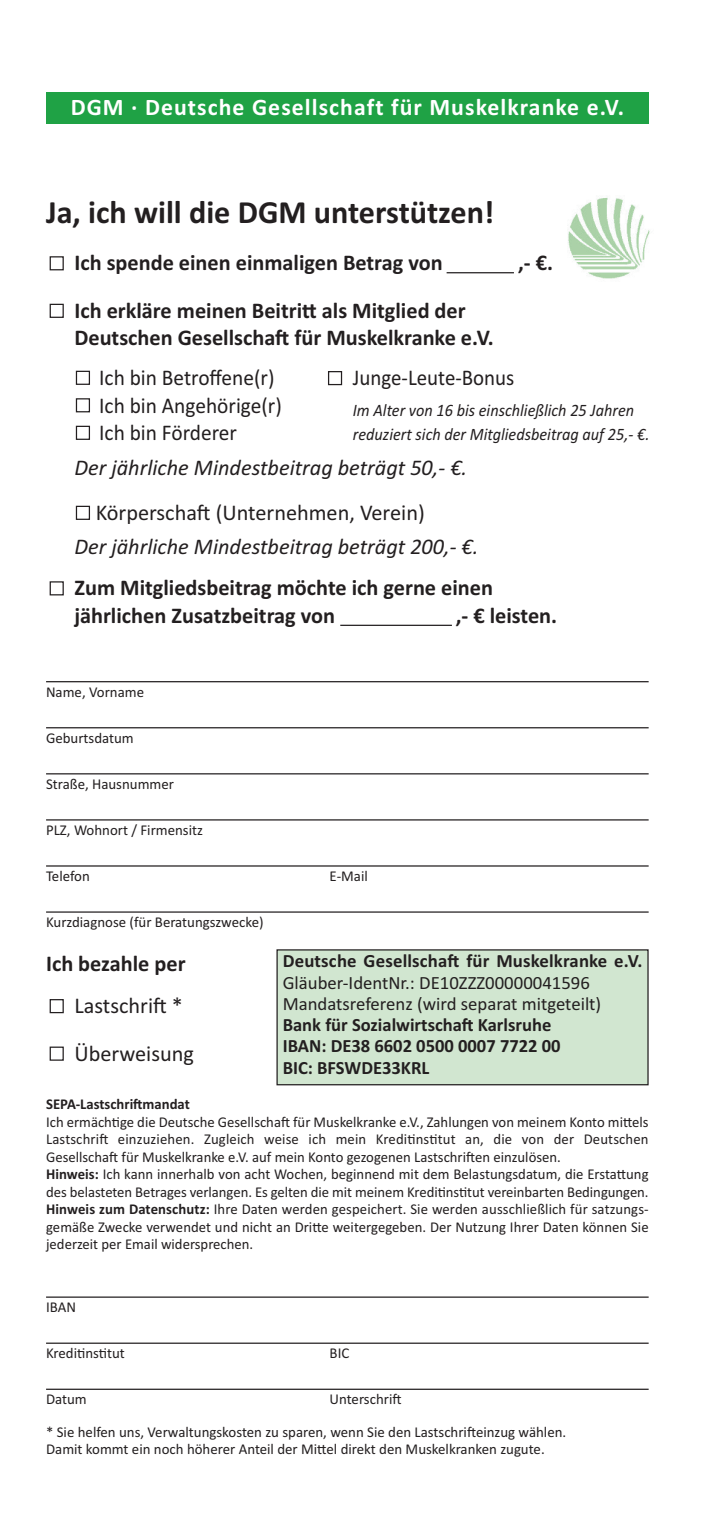
<style>
.page{position:relative;width:716px;height:1531px;background:#fff}
.page>*{position:absolute;margin:0;border:0;box-sizing:border-box;transform-origin:0 0}
.t1{font:700 32.5px "Calibri";color:#231f20}
.t2{font:700 23.75px "Calibri";letter-spacing:.045em;color:#fff}
.t3{font:700 22.5px/27.5px "Calibri";color:#231f20}
.t4{font:italic 22.5px "Calibri";color:#231f20}
.t5{font:22.5px/47.5px "Calibri";color:#231f20}
.t6{font:22.5px/27.5px "Calibri";color:#231f20;scale:.95 1}
.t7{font:22.5px "Calibri";color:#231f20;scale:.93 1}
.t8{font:700 18.75px/21.2px "Calibri";color:#231f20}
.t9{font:18.75px/21.2px "Calibri";color:#231f20}
.t10{font:italic 17.5px/23.8px "Calibri";color:#231f20;scale:.93 1}
.t11{font:15px/17.5px "Calibri";color:#231f20}
.t12{font:700 15px "Calibri";color:#231f20}
.s1{font-weight:700}
</style>
<div class="page">
<img style="left:568px;top:197px;width:82px;height:82px">
<hr style="left:446px;top:272px;width:68px;height:1px;background:#231f20">
<hr style="left:340px;top:625px;width:112px;height:1px;background:#231f20">
<hr style="left:46px;top:681px;width:602px;height:1px;background:#231f20">
<hr style="left:46px;top:727px;width:602px;height:1px;background:#231f20">
<hr style="left:46px;top:773px;width:602px;height:1px;background:#231f20">
<hr style="left:46px;top:819px;width:602px;height:1px;background:#231f20">
<hr style="left:46px;top:865px;width:602px;height:1px;background:#231f20">
<hr style="left:46px;top:911px;width:602px;height:2px;background:#231f20">
<hr style="left:46px;top:1296px;width:602px;height:2px;background:#231f20">
<hr style="left:46px;top:1342px;width:602px;height:2px;background:#231f20">
<hr style="left:46px;top:1388px;width:602px;height:2px;background:#231f20">
<div style="left:76px;top:371px;width:14px;height:14px;border:1px solid #231f20"></div>
<div style="left:76px;top:398px;width:14px;height:14px;border:1px solid #231f20"></div>
<div style="left:76px;top:426px;width:14px;height:14px;border:1px solid #231f20"></div>
<div style="left:76px;top:506px;width:14px;height:14px;border:1px solid #231f20"></div>
<div style="left:277px;top:950px;width:371px;height:135px;background:#d1e6d0"></div>
<div style="left:276px;top:949px;width:372px;height:136px;border:1px solid #231f20"></div>
<div style="left:50px;top:256px;width:14px;height:14px;border:1px solid #231f20"></div>
<div style="left:50px;top:304px;width:14px;height:14px;border:1px solid #231f20"></div>
<div style="left:50px;top:581px;width:14px;height:14px;border:1px solid #231f20"></div>
<div style="left:50px;top:999px;width:14px;height:14px;border:1px solid #231f20"></div>
<div style="left:50px;top:1046px;width:14px;height:15px;border:1px solid #231f20"></div>
<div style="left:328px;top:371px;width:14px;height:14px;border:1px solid #231f20"></div>
<div style="left:46px;top:92px;width:602px;height:32px;background:#1fa245"></div>
<h2 class="t2" style="left:71px;top:93px;width:555px">DGM · Deutsche Gesellschaft für Muskelkranke e.V.</h2>
<h1 class="t1" style="left:46px;top:193px;width:450px">Ja, ich will die DGM unterstützen!</h1>
<h3 class="t3" style="left:74px;top:249px;width:370px">Ich spende einen einmaligen Betrag von</h3>
<h3 class="t3" style="left:518px;top:249px;width:36px">,- €.</h3>
<h3 class="t3" style="left:74px;top:296px;width:421px">Ich erkläre meinen Beitritt als Mitglied der<br>Deutschen Gesellschaft für Muskelkranke e.V.</h3>
<h3 class="t6" style="left:99px;top:364px;width:194px">Ich bin Betroffene(r)<br>Ich bin Angehörige(r)<br>Ich bin Förderer</h3>
<h3 class="t4" style="left:74px;top:454px;width:394px">Der jährliche Mindestbeitrag beträgt 50,- €.</h3>
<h3 class="t5" style="left:96px;top:488px;width:330px">Körperschaft (Unternehmen, Verein)</h3>
<h3 class="t4" style="left:74px;top:533px;width:405px">Der jährliche Mindestbeitrag beträgt 200,- €.</h3>
<h3 class="t3" style="left:74px;top:574px;width:420px">Zum Mitgliedsbeitrag möchte ich gerne einen jährlichen Zusatzbeitrag von</h3>
<h3 class="t7" style="left:353px;top:364px;width:175px">Junge-Leute-Bonus</h3>
<p class="t10" style="left:353px;top:398px;width:320px">Im Alter von 16 bis einschließlich 25 Jahren reduziert sich der Mitgliedsbeitrag auf 25,- €.</p>
<h3 class="t3" style="left:456px;top:601px;width:103px">,- € leisten.</h3>
<p class="t11" style="left:46px;top:682px;width:99px">Name, Vorname</p>
<p class="t11" style="left:46px;top:729px;width:89px">Geburtsdatum</p>
<p class="t11" style="left:46px;top:775px;width:129px">Straße, Hausnummer</p>
<p class="t11" style="left:46px;top:821px;width:158px">PLZ, Wohnort / Firmensitz</p>
<p class="t11" style="left:46px;top:867px;width:45px">Telefon</p>
<p class="t11" style="left:330px;top:867px;width:40px">E-Mail</p>
<p class="t11" style="left:46px;top:913px;width:219px">Kurzdiagnose (für Beratungszwecke)</p>
<h3 class="t3" style="left:46px;top:949px;width:141px">Ich bezahle per</h3>
<h3 class="t5" style="left:74px;top:981px;width:121px">Lastschrift *<br>Überweisung</h3>
<p class="t12" style="left:46px;top:1095px;width:145px">SEPA-Lastschriftmandat</p>
<p class="t11" style="left:46px;top:1113px;width:604px">Ich ermächtige die Deutsche Gesellschaft für Muskelkranke e.V., Zahlungen von meinem Konto mittels Lastschrift einzuziehen. Zugleich weise ich mein Kreditinstitut an, die von der Deutschen Gesellschaft für Muskelkranke e.V. auf mein Konto gezogenen Lastschriften einzulösen.<br><span class="s1">Hinweis:</span> Ich kann innerhalb von acht Wochen, beginnend mit dem Belastungsdatum, die Erstattung des belasteten Betrages verlangen. Es gelten die mit meinem Kreditinstitut vereinbarten Bedingungen.<br><span class="s1">Hinweis zum Datenschutz:</span> Ihre Daten werden gespeichert. Sie werden ausschließlich für satzungs&shy;gemäße Zwecke verwendet und nicht an Dritte weitergegeben. Der Nutzung Ihrer Daten können Sie jederzeit per Email widersprechen.</p>
<p class="t8" style="left:283px;top:950px;width:361px">Deutsche Gesellschaft für Muskelkranke e.V.</p>
<p class="t9" style="left:283px;top:971px;width:320px">Gläuber-IdentNr.: DE10ZZZ00000041596<br>Mandatsreferenz (wird separat mitgeteilt)</p>
<p class="t8" style="left:283px;top:1014px;width:279px">Bank für Sozialwirtschaft Karlsruhe<br>IBAN: DE38 6602 0500 0007 7722 00<br>BIC: BFSWDE33KRL</p>
<p class="t11" style="left:46px;top:1298px;width:31px">IBAN</p>
<p class="t11" style="left:46px;top:1344px;width:80px">Kreditinstitut</p>
<p class="t11" style="left:330px;top:1344px;width:21px">BIC</p>
<p class="t11" style="left:46px;top:1390px;width:42px">Datum</p>
<p class="t11" style="left:46px;top:1382px;width:522px;line-height:32.5px;text-indent:283px">Unterschrift<br>* Sie helfen uns, Verwaltungskosten zu sparen, wenn Sie den Lastschrifteinzug wählen.</p>
<p class="t11" style="left:46px;top:1440px;width:500px">Damit kommt ein noch höherer Anteil der Mittel direkt den Muskelkranken zugute.</p>
</div>
